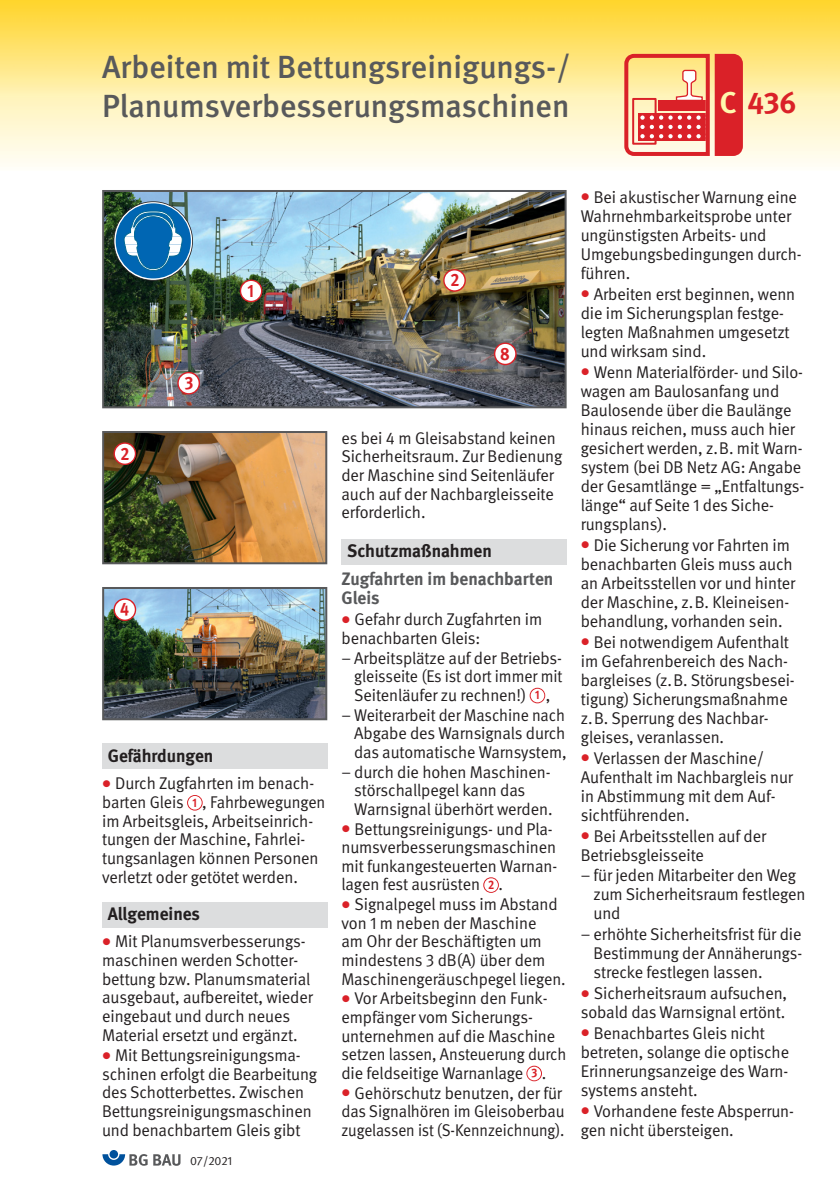
<style>
.page{position:relative;width:840px;height:1191px;background:#fff}
.page>*{position:absolute;margin:0;border:0;box-sizing:border-box;transform-origin:0 0}
.t1{font:500 32px/39px "DGUV Meta";color:#58595b}
.t2{font:700 30px "DGUV Meta";color:#da2128}
.t3{font:700 18px "DGUV Meta";color:#231f20}
.t4{font:700 18px/19px "DGUV Meta";color:#58595b}
.t5{font:700 18px "DGUV Meta";color:#da2128;scale:.9 1}
.t6{font:17px/18.6px "DGUV Meta";letter-spacing:-.005em;color:#231f20}
.t7{font:700 12.4px "DGUV Meta";color:#da2128;scale:.9 1}
.t8{font:12px "DGUV Meta";letter-spacing:-.005em;color:#231f20}
.s1{color:#fff9ae}
.s2{color:#da2128}
</style>
<div class="page">
<svg style="left:0;top:96px;width:839px;height:70px"></svg>
<img style="left:0;top:0;width:839px;height:96px">
<svg style="left:674px;top:69px;width:29px;height:33px"></svg>
<svg style="left:638px;top:114px;width:7px;height:7px"></svg>
<div style="left:648px;top:114px;width:7px;height:7px;background:#fff;border:1px solid #da2128;border-radius:50%"></div>
<svg style="left:657px;top:114px;width:7px;height:7px"></svg>
<svg style="left:666px;top:114px;width:7px;height:7px"></svg>
<div style="left:676px;top:114px;width:7px;height:7px;background:#fff;border:1px solid #da2128;border-radius:50%"></div>
<svg style="left:685px;top:114px;width:7px;height:7px"></svg>
<svg style="left:694px;top:114px;width:7px;height:7px"></svg>
<svg style="left:638px;top:123px;width:7px;height:7px"></svg>
<div style="left:648px;top:123px;width:7px;height:7px;background:#fff;border:1px solid #da2128;border-radius:50%"></div>
<svg style="left:657px;top:123px;width:7px;height:7px"></svg>
<svg style="left:666px;top:123px;width:7px;height:7px"></svg>
<div style="left:676px;top:123px;width:7px;height:7px;background:#fff;border:1px solid #da2128;border-radius:50%"></div>
<svg style="left:685px;top:123px;width:7px;height:7px"></svg>
<svg style="left:694px;top:123px;width:7px;height:7px"></svg>
<svg style="left:638px;top:133px;width:7px;height:7px"></svg>
<div style="left:648px;top:133px;width:7px;height:7px;background:#fff;border:1px solid #da2128;border-radius:50%"></div>
<svg style="left:657px;top:133px;width:7px;height:7px"></svg>
<svg style="left:666px;top:133px;width:7px;height:7px"></svg>
<div style="left:676px;top:133px;width:7px;height:7px;background:#fff;border:1px solid #da2128;border-radius:50%"></div>
<svg style="left:685px;top:133px;width:7px;height:7px"></svg>
<svg style="left:694px;top:133px;width:7px;height:7px"></svg>
<div style="left:631px;top:98px;width:25px;height:47px;border:2px solid #da2128"></div>
<svg style="left:624px;top:54px;width:9px;height:102px"></svg>
<div style="left:714px;top:54px;width:28px;height:102px;background:#da2128"></div>
<div style="left:109px;top:1150px;width:9px;height:8px;background:#00519c;border-radius:50%"></div>
<svg style="left:102px;top:1154px;width:45px;height:11px"></svg>
<svg style="left:153px;top:1154px;width:27px;height:11px"></svg>
<img style="left:105px;top:193px;width:458px;height:212px">
<div style="left:102px;top:190px;width:464px;height:218px;border:2px solid #58595b"></div>
<svg style="left:239px;top:279px;width:23px;height:23px"></svg>
<div style="left:241px;top:281px;width:20px;height:20px;background:#fff;border-radius:50%"></div>
<svg style="left:493px;top:342px;width:23px;height:23px"></svg>
<div style="left:495px;top:344px;width:20px;height:20px;background:#fff;border-radius:50%"></div>
<img style="left:105px;top:434px;width:219px;height:127px">
<div style="left:102px;top:431px;width:225px;height:133px;border:2px solid #58595b"></div>
<svg style="left:113px;top:442px;width:23px;height:23px"></svg>
<div style="left:115px;top:444px;width:20px;height:19px;background:#fff;border-radius:50%"></div>
<svg style="left:443px;top:269px;width:22px;height:23px"></svg>
<div style="left:444px;top:270px;width:20px;height:20px;background:#fff;border-radius:50%"></div>
<svg style="left:177px;top:372px;width:23px;height:22px"></svg>
<div style="left:179px;top:373px;width:19px;height:20px;background:#fff;border-radius:50%"></div>
<svg style="left:114px;top:202px;width:78px;height:78px"></svg>
<div style="left:116px;top:203px;width:75px;height:75px;background:#0066b3;border-radius:50%"></div>
<svg style="left:124px;top:211px;width:58px;height:59px"></svg>
<div style="left:113px;top:201px;width:80px;height:80px;border:2px solid #231f20;border-radius:50%"></div>
<img style="left:105px;top:590px;width:219px;height:127px">
<div style="left:102px;top:587px;width:225px;height:133px;border:2px solid #58595b"></div>
<svg style="left:113px;top:598px;width:23px;height:23px"></svg>
<div style="left:115px;top:600px;width:20px;height:19px;background:#fff;border-radius:50%"></div>
<div style="left:102px;top:743px;width:225px;height:25px;background:#dcddde"></div>
<div style="left:341px;top:539px;width:225px;height:25px;background:#dcddde"></div>
<div style="left:102px;top:901px;width:225px;height:26px;background:#dcddde"></div>
<svg style="left:187px;top:795px;width:15px;height:15px"></svg>
<div style="left:188px;top:796px;width:13px;height:13px;background:#fff;border-radius:50%"></div>
<svg style="left:483px;top:877px;width:15px;height:16px"></svg>
<div style="left:484px;top:878px;width:13px;height:14px;background:#fff;border-radius:50%"></div>
<svg style="left:529px;top:688px;width:16px;height:15px"></svg>
<div style="left:530px;top:688px;width:14px;height:14px;background:#fff;border-radius:50%"></div>
<svg style="left:526px;top:1065px;width:15px;height:16px"></svg>
<div style="left:527px;top:1066px;width:13px;height:14px;background:#fff;border-radius:50%"></div>
<h1 class="t1" style="left:102px;top:47px;width:469px">Arbeiten mit Bettungsreinigungs-/<br>Planumsverbesserungsmaschinen</h1>
<h2 class="t2" style="left:719px;top:90px;width:78px"><span class="s1">C</span> 436</h2>
<p class="t5" style="left:121px;top:446px;width:12px">2</p>
<p class="t5" style="left:185px;top:376px;width:11px">3</p>
<p class="t5" style="left:247px;top:283px;width:9px">1</p>
<p class="t5" style="left:120px;top:602px;width:11px">4</p>
<p class="t3" style="left:108px;top:749px;width:107px">Gefährdungen</p>
<p class="t6" style="left:102px;top:775px;width:224px"><span class="s2">●</span> Durch Zugfahrten im benach&shy;barten Gleis , Fahrbewegungen im Arbeitsgleis, Arbeitseinrich&shy;tungen der Maschine, Fahrlei&shy;tungsanlagen können Personen verletzt oder getötet werden.</p>
<p class="t3" style="left:108px;top:906px;width:94px">Allgemeines</p>
<p class="t6" style="left:102px;top:933px;width:212px"><span class="s2">●</span> Mit Planumsverbesserungs - maschinen werden Schotter - bettung bzw. Planumsmaterial ausgebaut, aufbereitet, wieder eingebaut und durch neues<br>Material ersetzt und ergänzt.</p>
<p class="t6" style="left:102px;top:1047px;width:216px"><span class="s2">●</span> Mit Bettungsreinigungsma&shy;schinen erfolgt die Bearbeitung des Schotterbettes. Zwischen<br>Bettungsreinigungsmaschinen und benachbartem Gleis gibt</p>
<p class="t7" style="left:192px;top:797px;width:7px">1</p>
<p class="t8" style="left:190px;top:1156px;width:44px">07/2021</p>
<p class="t5" style="left:450px;top:273px;width:12px">2</p>
<p class="t5" style="left:500px;top:346px;width:12px">8</p>
<p class="t6" style="left:341px;top:430px;width:222px">es bei 4 m Gleisabstand keinen<br>Sicherheitsraum. Zur Bedienung der Maschine sind Seitenläufer auch auf der Nachbargleisseite erforderlich.</p>
<p class="t3" style="left:347px;top:544px;width:146px">Schutzmaßnahmen</p>
<p class="t4" style="left:341px;top:570px;width:213px">Zugfahrten im benachbarten<br>Gleis</p>
<p class="t6" style="left:341px;top:611px;width:202px"><span class="s2">●</span> Gefahr durch Zugfahrten im benachbarten Gleis:</p>
<p class="t6" style="left:354px;top:649px;width:210px;text-align:justify;text-indent:-13px">– Arbeitsplätze auf der Betriebs&shy;gleisseite (Es ist dort immer mit Seitenläufer zu rechnen!) ,</p>
<p class="t6" style="left:354px;top:706px;width:214px;text-align:justify;text-indent:-13px">– Weiterarbeit der Maschine nach Abgabe des Warnsignals durch das automatische Warnsystem,</p>
<p class="t6" style="left:354px;top:763px;width:200px;text-indent:-13px">– durch die hohen Maschinen&shy;störschallpegel kann das<br>Warn signal überhört werden.</p>
<p class="t6" style="left:341px;top:820px;width:217px"><span class="s2">●</span> Bettungsreinigungs- und Pla&shy;numsverbesserungsmaschinen mit funkangesteuerten Warnan&shy;lagen fest ausrüsten .</p>
<p class="t6" style="left:341px;top:896px;width:225px"><span class="s2">●</span> Signalpegel muss im Abstand von 1 m neben der Maschine<br>am Ohr der Beschäftigten um mindestens 3 dB(A) über dem<br>Maschinengeräuschpegel liegen.</p>
<p class="t6" style="left:341px;top:990px;width:226px"><span class="s2">●</span> Vor Arbeitsbeginn den Funk&shy;empfänger vom Sicherungs&shy;unternehmen auf die Maschine setzen lassen, Ansteuerung durch die feldseitige Warnanlage .</p>
<p class="t6" style="left:341px;top:1084px;width:224px"><span class="s2">●</span> Gehörschutz benutzen, der für das Signalhören im Gleisoberbau zugelassen ist (S-Kennzeichnung).</p>
<p class="t7" style="left:534px;top:690px;width:7px">1</p>
<p class="t7" style="left:488px;top:879px;width:8px">2</p>
<p class="t7" style="left:531px;top:1068px;width:8px">3</p>
<p class="t6" style="left:580px;top:189px;width:222px"><span class="s2">●</span> Bei akustischer Warnung eine<br>Wahrnehmbarkeitsprobe unter ungünstigsten Arbeits- und<br>Umgebungsbedingungen durch - führen.</p>
<p class="t6" style="left:580px;top:286px;width:216px"><span class="s2">●</span> Arbeiten erst beginnen, wenn die im Sicherungsplan festge - legten Maßnahmen umgesetzt und wirksam sind.</p>
<p class="t6" style="left:580px;top:363px;width:225px"><span class="s2">●</span> Wenn Materialförder- und Silo&shy;wagen am Baulosanfang und<br>Baulosende über die Baulänge hinaus reichen, muss auch hier gesichert werden, z.B. mit Warn&shy;system (bei DB Netz AG: Angabe der Gesamtlänge = „Entfaltungs&shy;länge“ auf Seite 1 des Siche&shy;rungsplans).</p>
<p class="t6" style="left:580px;top:536px;width:216px"><span class="s2">●</span> Die Sicherung vor Fahrten im benachbarten Gleis muss auch an Arbeitsstellen vor und hinter der Maschine, z.B. Kleineisen&shy;behandlung, vorhanden sein.</p>
<p class="t6" style="left:580px;top:633px;width:215px"><span class="s2">●</span> Bei notwendigem Aufenthalt im Gefahrenbereich des Nach&shy;bargleises (z.B. Störungsbesei - tigung) Sicherungsmaßnahme z.B. Sperrung des Nachbar - gleises, veranlassen.</p>
<p class="t6" style="left:580px;top:749px;width:214px"><span class="s2">●</span> Verlassen der Maschine/<br>Aufenthalt im Nachbargleis nur in Abstimmung mit dem Auf&shy;sichtführenden.</p>
<p class="t6" style="left:580px;top:827px;width:187px"><span class="s2">●</span> Bei Arbeitsstellen auf der<br>Betriebsgleisseite</p>
<p class="t6" style="left:593px;top:867px;width:213px;text-indent:-13px">– für jeden Mitarbeiter den Weg zum Sicherheitsraum festlegen und</p>
<p class="t6" style="left:593px;top:926px;width:210px;text-align:justify;text-indent:-13px">– erhöhte Sicherheitsfrist für die Bestimmung der Annäherungs - strecke festlegen lassen.</p>
<p class="t6" style="left:580px;top:985px;width:208px"><span class="s2">●</span> Sicherheitsraum aufsuchen, sobald das Warnsignal ertönt.</p>
<p class="t6" style="left:580px;top:1024px;width:210px"><span class="s2">●</span> Benachbartes Gleis nicht betreten, solange die optische<br>Erinnerungsanzeige des Warn&shy;systems ansteht.</p>
<p class="t6" style="left:580px;top:1102px;width:214px"><span class="s2">●</span> Vorhandene feste Absperrun&shy;gen nicht übersteigen.</p>
</div>
